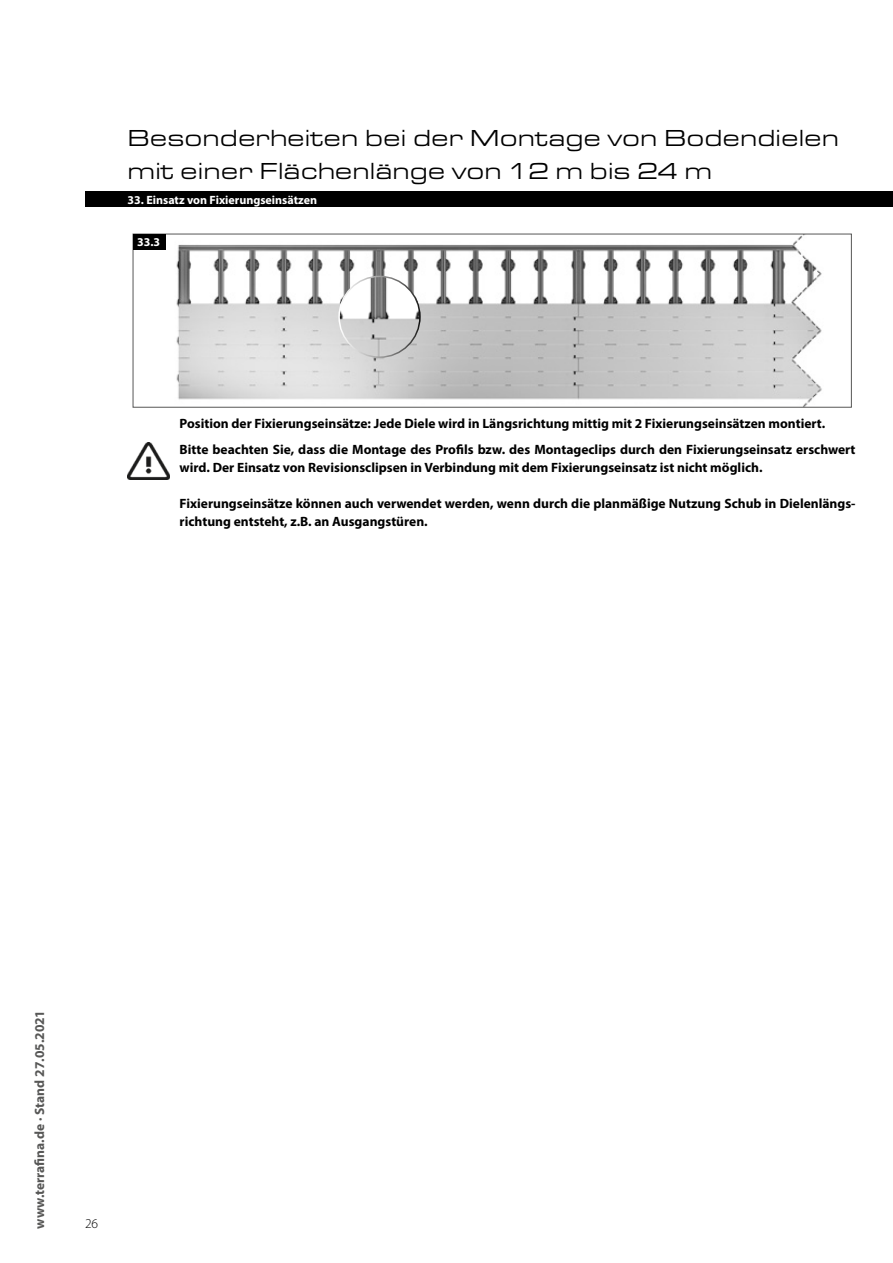
<style>
.page{position:relative;width:893px;height:1263px;background:#fff}
.page>*{position:absolute;margin:0;border:0;box-sizing:border-box;transform-origin:0 0}
.t1{font:24px/33px "Eurostile Extended Roman DTC";color:#000}
.t2{font:700 13.5px/26.2px "Myriad Pro";color:#000}
.t3{font:700 13.5px "Myriad Pro";color:#575756}
.t4{font:300 13.5px "Myriad Pro";color:#000}
.t5{font:700 12px "Myriad Pro";color:#fff}
</style>
<div class="page">
<img style="left:165px;top:236px;width:657px;height:169px">
<div style="left:133px;top:234px;width:32px;height:16px;background:#000"></div>
<img style="left:128px;top:442px;width:41px;height:37px">
<div style="left:85px;top:191px;width:808px;height:16px;background:#000"></div>
<img style="left:339px;top:276px;width:81px;height:81px;border-radius:40px">
<div style="left:338px;top:276px;width:83px;height:82px;border:2px solid #fff;border-radius:50%"></div>
<h1 class="t1" style="left:128px;top:122px;width:713px">Besonderheiten bei der Montage von Bodendielen mit einer Flächenlänge von 12 m bis 24 m</h1>
<p class="t5" style="left:128px;top:192px;width:191px">33. Einsatz von Fixierungseinsätzen</p>
<p class="t5" style="left:137px;top:234px;width:25px">33.3</p>
<p class="t2" style="left:180px;top:410px;width:677px">Position der Fixierungseinsätze: Jede Diele wird in Längsrichtung mittig mit 2 Fixierungseinsätzen montiert.<br>Bitte beachten Sie, dass die Montage des Profils bzw. des Montageclips durch den Fixierungseinsatz erschwert</p>
<p class="t2" style="left:180px;top:454px;width:584px">wird. Der Einsatz von Revisionsclipsen in Verbindung mit dem Fixierungseinsatz ist nicht möglich.</p>
<p class="t2" style="left:180px;top:494px;width:677px;line-height:18px">Fixierungseinsätze können auch verwendet werden, wenn durch die planmäßige Nutzung Schub in Dielenlängs&shy;richtung entsteht, z.B. an Ausgangstüren.</p>
<p class="t3" style="left:31px;top:1229px;width:220px;rotate:-90deg">www.terrafina.de · Stand 27.05.2021</p>
<p class="t4" style="left:85px;top:1216px;width:15px">26</p>
</div>
